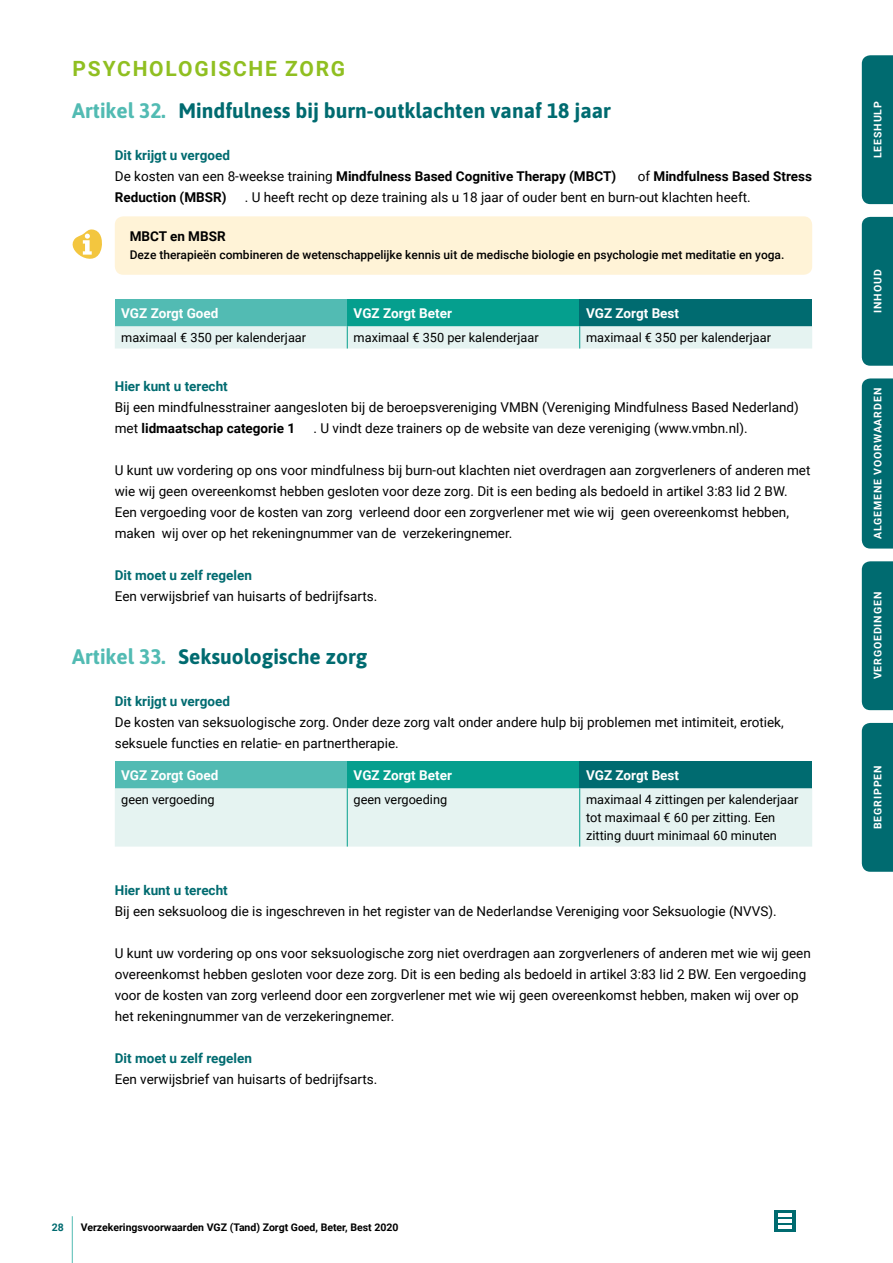
<style>
.page{position:relative;width:893px;height:1263px;background:#fff}
.page>*{position:absolute;margin:0;border:0;box-sizing:border-box;transform-origin:0 0}
.t1{font:700 21px "Asap";color:#006b70}
.t2{font:700 21px "Roboto";letter-spacing:.085em;color:#90bf21}
.t3{font:13.5px/21px "Roboto";color:#000}
.t4{font:700 13.5px/21px "Roboto";color:#000}
.t5{font:700 13.5px "Roboto";color:#006b70}
.t6{font:700 13.5px "Roboto";color:#fff}
.t7{font:12.75px/18px "Roboto";color:#000}
.t8{font:500 12px "Roboto";color:#000}
.t9{font:700 10.5px "Roboto";color:#000}
.t10{font:700 10.5px "Roboto";letter-spacing:.085em;color:#fff}
.t11{font:700 10.5px "Roboto";color:#006b70}
.s1{color:#52bbb3}
.s2{color:#006b70}
.s3{font-weight:400}
.s4{font-weight:700}
</style>
<div class="page">
<hr style="left:72px;top:1216px;width:1px;height:47px;background:#52bbb3">
<svg style="left:774px;top:1210px;width:21px;height:22px"></svg>
<svg style="left:778px;top:1214px;width:13px;height:14px"></svg>
<div style="left:115px;top:216px;width:697px;height:59px;background:#fff3d7;border-radius:9px"></div>
<svg style="left:72px;top:229px;width:30px;height:30px"></svg>
<div style="left:115px;top:299px;width:232px;height:27px;background:#52bbb3"></div>
<div style="left:347px;top:299px;width:233px;height:27px;background:#059f8e"></div>
<div style="left:580px;top:299px;width:232px;height:27px;background:#006b70"></div>
<div style="left:115px;top:326px;width:697px;height:22px;background:#e5f3f1"></div>
<div style="left:115px;top:761px;width:232px;height:27px;background:#52bbb3"></div>
<div style="left:347px;top:761px;width:233px;height:27px;background:#059f8e"></div>
<div style="left:580px;top:761px;width:232px;height:27px;background:#006b70"></div>
<div style="left:115px;top:788px;width:697px;height:58px;background:#e5f3f1"></div>
<hr style="left:579px;top:788px;width:1px;height:58px;background:#059f8e">
<hr style="left:347px;top:788px;width:1px;height:58px;background:#059f8e">
<div style="left:862px;top:723px;width:31px;height:149px;background:#006b70"></div>
<div style="left:862px;top:378px;width:31px;height:171px;background:#006b70"></div>
<div style="left:862px;top:561px;width:31px;height:149px;background:#006b70"></div>
<div style="left:862px;top:217px;width:31px;height:149px;background:#006b70"></div>
<div style="left:862px;top:55px;width:31px;height:149px;background:#006b70"></div>
<h1 class="t2" style="left:73px;top:54px;width:274px">PSYCHOLOGISCHE ZORG</h1>
<h1 class="t1" style="left:72px;top:96px;width:540px"><span class="s1">Artikel 32.</span> Mindfulness bij burn-outklachten vanaf 18 jaar</h1>
<p class="t4" style="left:115px;top:144px;width:503px"><span class="s2">Dit krijgt u vergoed<br></span><span class="s3">De kosten van een 8-weekse training</span> Mindfulness Based Cognitive Therapy (MBCT)</p>
<p class="t4" style="left:638px;top:165px;width:176px"><span class="s3">of</span> Mindfulness Based Stress</p>
<p class="t4" style="left:115px;top:186px;width:113px">Reduction (MBSR)</p>
<p class="t3" style="left:245px;top:186px;width:507px">. U heeft recht op deze training als u 18 jaar of ouder bent en burn-out klachten heeft.</p>
<p class="t4" style="left:130px;top:226px;width:97px">MBCT en MBSR</p>
<p class="t8" style="left:130px;top:247px;width:656px">Deze therapieën combineren de wetenschappelijke kennis uit de medische biologie en psychologie met meditatie en yoga.</p>
<p class="t6" style="left:121px;top:303px;width:99px">VGZ Zorgt Goed</p>
<p class="t6" style="left:354px;top:303px;width:100px">VGZ Zorgt Beter</p>
<p class="t6" style="left:586px;top:303px;width:95px">VGZ Zorgt Best</p>
<p class="t7" style="left:121px;top:328px;width:186px">maximaal € 350 per kalenderjaar</p>
<p class="t7" style="left:354px;top:328px;width:186px">maximaal € 350 per kalenderjaar</p>
<p class="t7" style="left:586px;top:328px;width:186px">maximaal € 350 per kalenderjaar</p>
<p class="t5" style="left:115px;top:377px;width:114px">Hier kunt u terecht</p>
<p class="t3" style="left:115px;top:396px;width:685px">Bij een mindfulnesstrainer aangesloten bij de beroepsvereniging VMBN (Vereniging Mindfulness Based Nederland) met <span class="s4">lidmaatschap categorie 1</span></p>
<p class="t3" style="left:313px;top:417px;width:436px">. U vindt deze trainers op de website van deze vereniging (www.vmbn.nl).</p>
<p class="t3" style="left:115px;top:459px;width:697px">U kunt uw vordering op ons voor mindfulness bij burn-out klachten niet overdragen aan zorgverleners of anderen met wie wij geen overeenkomst hebben gesloten voor deze zorg. Dit is een beding als bedoeld in artikel 3:83 lid 2 BW.<br>Een vergoeding voor de kosten van zorg verleend door een zorgverlener met wie wij geen overeenkomst hebben, maken wij over op het rekeningnummer van de verzekeringnemer.</p>
<p class="t5" style="left:115px;top:566px;width:139px">Dit moet u zelf regelen</p>
<p class="t3" style="left:115px;top:586px;width:264px">Een verwijsbrief van huisarts of bedrijfsarts.</p>
<h1 class="t1" style="left:72px;top:642px;width:297px"><span class="s1">Artikel 33.</span> Seksuologische zorg</h1>
<p class="t5" style="left:115px;top:692px;width:117px">Dit krijgt u vergoed</p>
<p class="t3" style="left:115px;top:711px;width:670px">De kosten van seksuologische zorg. Onder deze zorg valt onder andere hulp bij problemen met intimiteit, erotiek, seksuele functies en relatie- en partnertherapie.</p>
<p class="t6" style="left:121px;top:765px;width:99px">VGZ Zorgt Goed</p>
<p class="t6" style="left:354px;top:765px;width:100px">VGZ Zorgt Beter</p>
<p class="t6" style="left:586px;top:765px;width:95px">VGZ Zorgt Best</p>
<p class="t7" style="left:121px;top:790px;width:95px">geen vergoeding</p>
<p class="t7" style="left:354px;top:790px;width:95px">geen vergoeding</p>
<p class="t7" style="left:586px;top:790px;width:214px">maximaal 4 zittingen per kalenderjaar tot maximaal € 60 per zitting. Een zitting duurt minimaal 60 minuten</p>
<p class="t5" style="left:115px;top:881px;width:114px">Hier kunt u terecht</p>
<p class="t3" style="left:115px;top:900px;width:663px">Bij een seksuoloog die is ingeschreven in het register van de Nederlandse Vereniging voor Seksuologie (NVVS).</p>
<p class="t3" style="left:115px;top:942px;width:697px">U kunt uw vordering op ons voor seksuologische zorg niet overdragen aan zorgverleners of anderen met wie wij geen overeenkomst hebben gesloten voor deze zorg. Dit is een beding als bedoeld in artikel 3:83 lid 2 BW. Een vergoeding voor de kosten van zorg verleend door een zorgverlener met wie wij geen overeenkomst hebben, maken wij over op het rekeningnummer van de verzekeringnemer.</p>
<p class="t5" style="left:115px;top:1049px;width:139px">Dit moet u zelf regelen</p>
<p class="t3" style="left:115px;top:1069px;width:264px">Een verwijsbrief van huisarts of bedrijfsarts.</p>
<p class="t11" style="left:52px;top:1220px;width:14px">28</p>
<p class="t9" style="left:81px;top:1220px;width:319px">Verzekeringsvoorwaarden VGZ (Tand) Zorgt Goed, Beter, Best 2020</p>
<p class="t10" style="left:870px;top:158px;width:59px;rotate:-90deg">LEESHULP</p>
<p class="t10" style="left:870px;top:313px;width:45px;rotate:-90deg">INHOUD</p>
<p class="t10" style="left:870px;top:539px;width:153px;rotate:-90deg">ALGEMENE VOORWAARDEN</p>
<p class="t10" style="left:870px;top:679px;width:89px;rotate:-90deg">VERGOEDINGEN</p>
<p class="t10" style="left:870px;top:829px;width:65px;rotate:-90deg">BEGRIPPEN</p>
</div>
